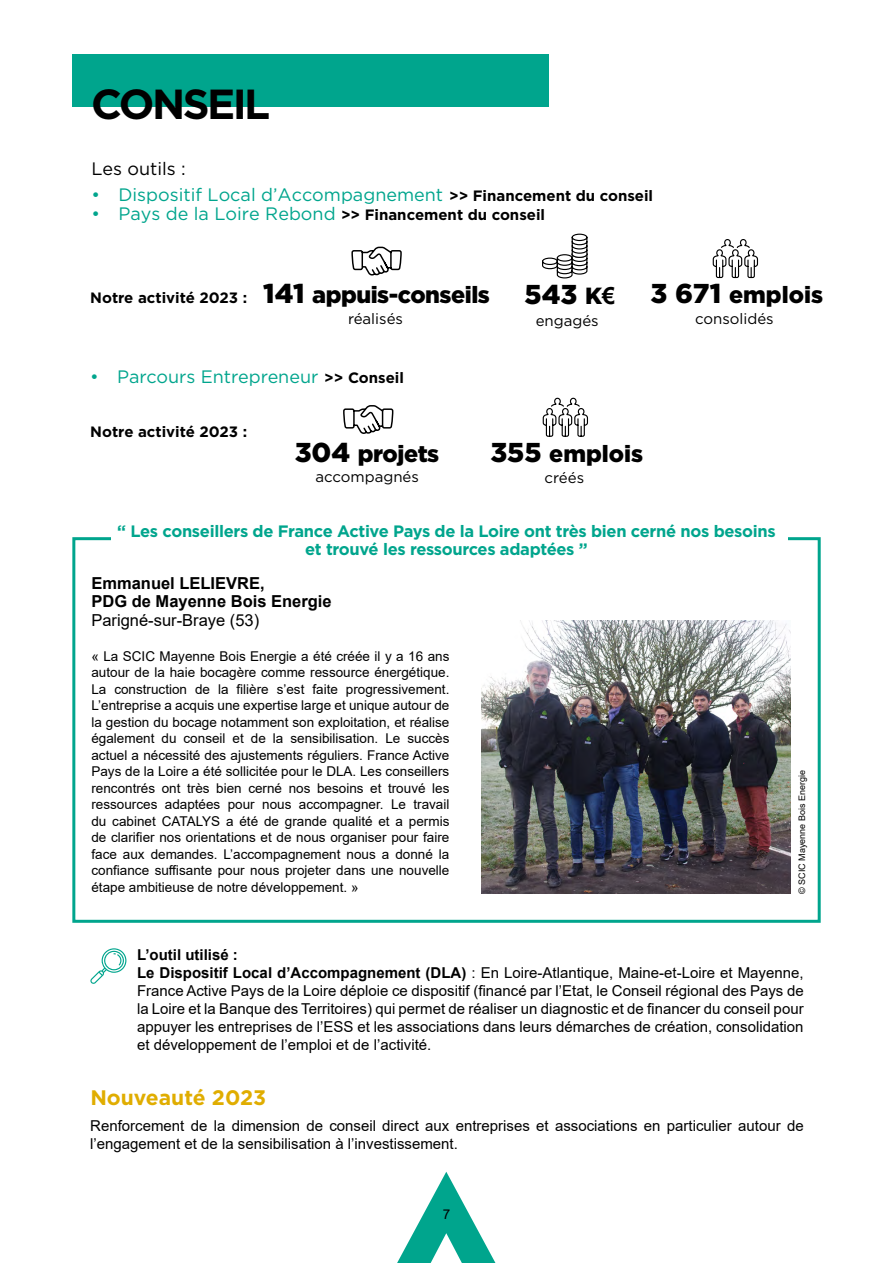
<style>
.page{position:relative;width:893px;height:1263px;background:#fff}
.page>*{position:absolute;margin:0;border:0;box-sizing:border-box;transform-origin:0 0}
.t1{font:700 42px "Gotham";letter-spacing:-.06em;color:#000}
.t2{font:900 27.3px "Gotham";color:#000}
.t3{font:900 23.4px "Gotham";color:#000}
.t4{font:900 23.4px "Gotham";letter-spacing:-.02em;color:#000}
.t5{font:700 21px "Gotham";color:#e0ad00}
.t6{font:18px "Gotham";color:#00a58d}
.t7{font:18px "Gotham";color:#000}
.t8{font:700 16.5px/18px "Gotham";letter-spacing:-.02em;color:#00a58d;text-align:center}
.t9{font:700 16.5px/18px "Arial";color:#000}
.t10{font:16.5px "Arial";color:#000}
.t11{font:15px/18px "Arial";color:#000}
.t12{font:700 15px "Gotham";color:#000}
.t13{font:15px "Gotham";color:#000}
.t14{font:13.5px/16.5px "Arial";color:#000;text-align:justify}
.t15{font:9px "Arial";color:#000}
.s1{font-weight:700;font-size:15px;color:#000}
.s2{font-weight:400;font-size:18px;color:#00a58d}
.s3{font-weight:900;font-size:27.3px}
.s4{font-weight:900;font-size:23.4px}
.s5{font-size:23.4px}
.s6{font-family:"Arial";font-weight:700;font-size:23.4px}
.s7{font-size:27.3px}
.s8{font-weight:700}
</style>
<div class="page">
<div style="left:72px;top:54px;width:477px;height:52px;background:#00a58d"></div>
<div style="left:72px;top:537px;width:749px;height:386px;border:3px solid #00a58d"></div>
<svg style="left:397px;top:1172px;width:98px;height:91px"></svg>
<svg style="left:90px;top:948px;width:36px;height:36px"></svg>
<svg style="left:712px;top:239px;width:47px;height:40px"></svg>
<svg style="left:351px;top:246px;width:51px;height:30px"></svg>
<svg style="left:542px;top:233px;width:46px;height:46px"></svg>
<img style="left:481px;top:621px;width:309px;height:273px">
<div style="left:111px;top:519px;width:677px;height:35px;background:#fff"></div>
<svg style="left:542px;top:397px;width:46px;height:40px"></svg>
<svg style="left:343px;top:405px;width:51px;height:29px"></svg>
<h1 class="t1" style="left:91px;top:76px;width:181px">CONSEIL</h1>
<h3 class="t7" style="left:91px;top:157px;width:96px">Les outils :</h3>
<h3 class="t6" style="left:91px;top:183px;width:563px">• Dispositif Local d’Accompagnement <span class="s1">&gt;&gt; Financement du conseil</span></h3>
<p class="t12" style="left:91px;top:205px;width:455px"><span class="s2">• Pays de la Loire Rebond</span> &gt;&gt; Financement du conseil</p>
<p class="t12" style="left:90px;top:288px;width:401px">Notre activité 2023 : <span class="s3">141</span> <span class="s4">appuis-conseils</span></p>
<h2 class="t2" style="left:525px;top:278px;width:92px">543 <span class="s5">K</span><span class="s6">€</span></h2>
<h3 class="t3" style="left:651px;top:281px;width:174px"><span class="s7">3 671</span> emplois</h3>
<p class="t13" style="left:348px;top:309px;width:57px">réalisés</p>
<p class="t13" style="left:536px;top:311px;width:65px">engagés</p>
<p class="t13" style="left:695px;top:309px;width:80px">consolidés</p>
<h3 class="t6" style="left:90px;top:365px;width:315px">• Parcours Entrepreneur <span class="s1">&gt;&gt; Conseil</span></h3>
<p class="t12" style="left:90px;top:421px;width:158px">Notre activité 2023 :</p>
<h3 class="t4" style="left:295px;top:440px;width:146px"><span class="s7">304</span> projets</h3>
<p class="t13" style="left:315px;top:467px;width:105px">accompagnés</p>
<h3 class="t3" style="left:490px;top:440px;width:154px"><span class="s7">355</span> emplois</h3>
<p class="t13" style="left:545px;top:468px;width:41px">créés</p>
<p class="t8" style="left:117px;top:522px;width:660px">“ Les conseillers de France Active Pays de la Loire ont très bien cerné nos besoins et trouvé les ressources adaptées ”</p>
<p class="t9" style="left:91px;top:574px;width:242px">Emmanuel LELIEVRE,<br>PDG de Mayenne Bois Energie</p>
<p class="t10" style="left:91px;top:609px;width:169px">Parigné-sur-Braye (53)</p>
<p class="t14" style="left:91px;top:647px;width:359px">« La SCIC Mayenne Bois Energie a été créée il y a 16 ans autour de la haie bocagère comme ressource énergétique.<br>La construction de la filière s’est faite progressivement.<br>L’entreprise a acquis une expertise large et unique autour de la gestion du bocage notamment son exploitation, et réalise également du conseil et de la sensibilisation. Le succès actuel a nécessité des ajustements réguliers. France Active Pays de la Loire a été sollicitée pour le DLA. Les conseillers rencontrés ont très bien cerné nos besoins et trouvé les ressources adaptées pour nous accompagner. Le travail du cabinet CATALYS a été de grande qualité et a permis de clarifier nos orientations et de nous organiser pour faire face aux demandes. L’accompagnement nous a donné la confiance suffisante pour nous projeter dans une nouvelle étape ambitieuse de notre développement. »</p>
<p class="t15" style="left:796px;top:894px;width:125px;rotate:-90deg">© SCIC Mayenne Bois Energie</p>
<p class="t11" style="left:137px;top:946px;width:668px"><span class="s8">L’outil utilisé :<br>Le Dispositif Local d’Accompagnement (DLA)</span> : En Loire-Atlantique, Maine-et-Loire et Mayenne, France Active Pays de la Loire déploie ce dispositif (financé par l’Etat, le Conseil régional des Pays de la Loire et la Banque des Territoires) qui permet de réaliser un diagnostic et de financer du conseil pour appuyer les entreprises de l’ESS et les associations dans leurs démarches de création, consolidation et développement de l’emploi et de l’activité.</p>
<h3 class="t5" style="left:90px;top:1083px;width:177px">Nouveauté 2023</h3>
<p class="t11" style="left:90px;top:1117px;width:715px">Renforcement de la dimension de conseil direct aux entreprises et associations en particulier autour de l’engagement et de la sensibilisation à l’investissement.</p>
<p class="t14" style="left:443px;top:1206px;width:9px">7</p>
</div>
